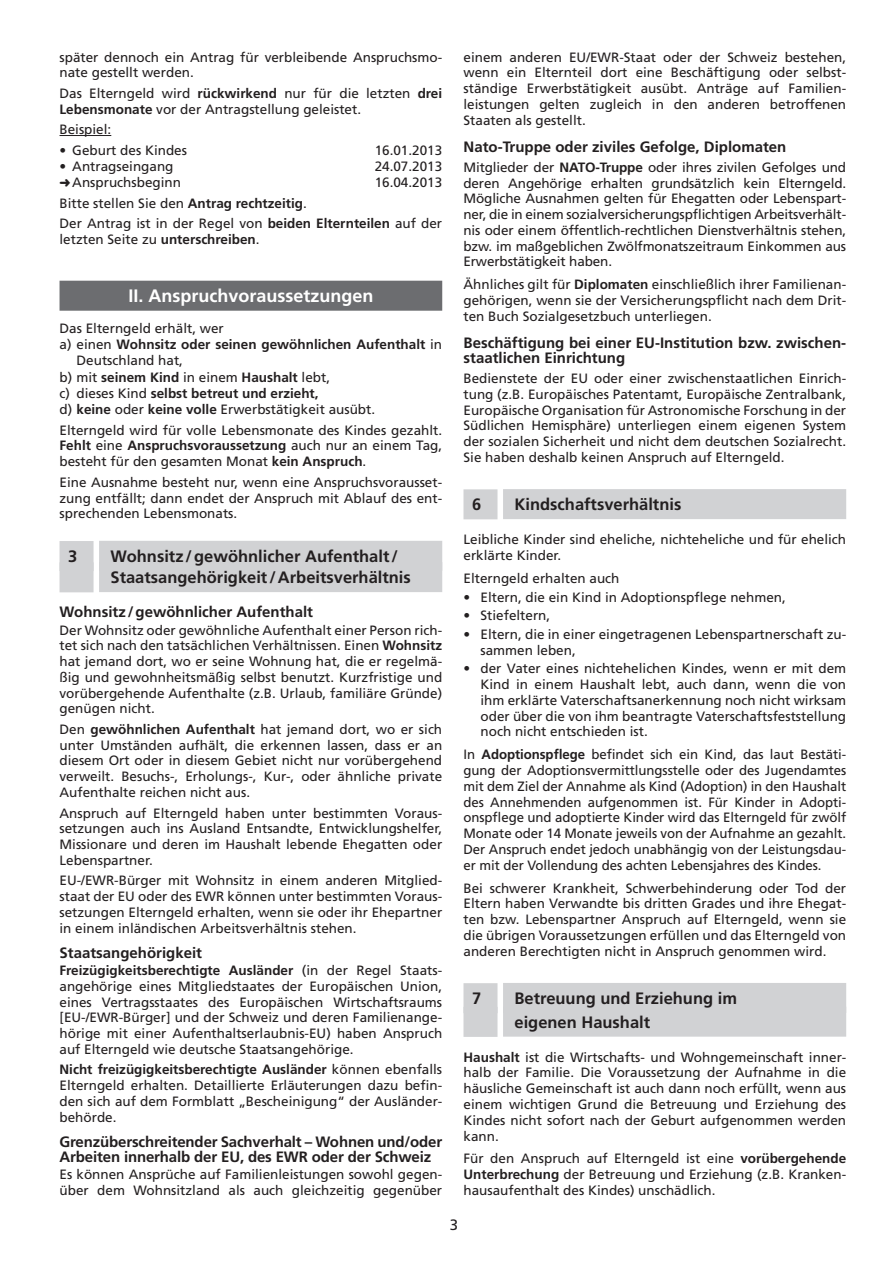
<style>
.page{position:relative;width:893px;height:1263px;background:#fff}
.page>*{position:absolute;margin:0;border:0;box-sizing:border-box;transform-origin:0 0}
.t1{font:700 18px "Frutiger";color:#fff}
.t2{font:700 16.5px/21.3px "Frutiger";color:#231f20}
.t3{font:700 15px/15px "Frutiger";color:#231f20}
.t4{font:15px "Frutiger";color:#231f20}
.t5{font:13.5px/15.8px "Frutiger";color:#231f20;text-align:justify}
.t6{font:700 13.5px "Frutiger";color:#231f20}
.s1{font-weight:700}
.s2{font-weight:400}
</style>
<div class="page">
<hr style="left:60px;top:135px;width:51px;height:1px;background:#231f20">
<div style="left:60px;top:281px;width:382px;height:30px;background:#6c6d70"></div>
<div style="left:99px;top:541px;width:343px;height:30px;background:#d1d2d4"></div>
<div style="left:60px;top:541px;width:34px;height:30px;background:#d1d2d4"></div>
<div style="left:99px;top:562px;width:343px;height:30px;background:#d1d2d4"></div>
<div style="left:60px;top:562px;width:34px;height:30px;background:#d1d2d4"></div>
<div style="left:503px;top:489px;width:343px;height:30px;background:#d1d2d4"></div>
<div style="left:463px;top:489px;width:34px;height:30px;background:#d1d2d4"></div>
<div style="left:503px;top:983px;width:343px;height:30px;background:#d1d2d4"></div>
<div style="left:463px;top:983px;width:34px;height:30px;background:#d1d2d4"></div>
<div style="left:503px;top:1007px;width:343px;height:30px;background:#d1d2d4"></div>
<div style="left:463px;top:1007px;width:34px;height:30px;background:#d1d2d4"></div>
<p class="t5" style="left:60px;top:50px;width:384px">später dennoch ein Antrag für verbleibende Anspruchsmo&shy;nate gestellt werden.</p>
<p class="t5" style="left:60px;top:86px;width:384px">Das Elterngeld wird <span class="s1">rückwirkend</span> nur für die letzten <span class="s1">drei<br>Lebensmonate</span> vor der Antragstellung geleistet.</p>
<p class="t5" style="left:60px;top:123px;width:53px">Beispiel:</p>
<p class="t5" style="left:60px;top:143px;width:129px">• Geburt des Kindes</p>
<p class="t5" style="left:375px;top:143px;width:69px">16.01.2013</p>
<p class="t5" style="left:60px;top:160px;width:116px">• Antragseingang</p>
<p class="t5" style="left:375px;top:160px;width:69px">24.07.2013</p>
<p class="t5" style="left:60px;top:176px;width:123px">➜ Anspruchsbeginn</p>
<p class="t5" style="left:375px;top:176px;width:69px">16.04.2013</p>
<p class="t5" style="left:60px;top:194px;width:384px;line-height:20.5px">Bitte stellen Sie den <span class="s1">Antrag rechtzeitig</span>.<br>Der Antrag ist in der Regel von <span class="s1">beiden Elternteilen</span> auf der</p>
<p class="t5" style="left:60px;top:233px;width:202px">letzten Seite zu <span class="s1">unterschreiben</span>.</p>
<h1 class="t1" style="left:128px;top:288px;width:246px">II. Anspruchvoraussetzungen</h1>
<p class="t5" style="left:60px;top:322px;width:166px">Das Elterngeld erhält, wer</p>
<p class="t6" style="left:60px;top:339px;width:384px"><span class="s2">a) einen</span> Wohnsitz oder seinen gewöhnlichen Aufenthalt <span class="s2">in</span></p>
<p class="t5" style="left:77px;top:354px;width:108px">Deutschland hat,</p>
<p class="t6" style="left:60px;top:371px;width:272px"><span class="s2">b) mit</span> seinem Kind <span class="s2">in einem</span> Haushalt <span class="s2">lebt,</span></p>
<p class="t6" style="left:60px;top:388px;width:261px"><span class="s2">c) dieses Kind</span> selbst betreut und erzieht,</p>
<p class="t5" style="left:60px;top:403px;width:317px">d) <span class="s1">keine</span> oder <span class="s1">keine volle</span> Erwerbstätigkeit ausübt.</p>
<p class="t5" style="left:60px;top:423px;width:384px">Elterngeld wird für volle Lebensmonate des Kindes gezahlt.<br><span class="s1">Fehlt</span> eine <span class="s1">Anspruchsvoraussetzung</span> auch nur an einem Tag, besteht für den gesamten Monat <span class="s1">kein Anspruch</span>.</p>
<p class="t5" style="left:60px;top:475px;width:384px">Eine Ausnahme besteht nur, wenn eine Anspruchsvorausset&shy;zung entfällt; dann endet der Anspruch mit Ablauf des ent&shy;sprechenden Lebensmonats.</p>
<p class="t2" style="left:68px;top:547px;width:11px">3</p>
<p class="t2" style="left:111px;top:547px;width:302px">Wohnsitz / gewöhnlicher Aufenthalt /<br>Staatsangehörigkeit / Arbeitsverhältnis</p>
<p class="t3" style="left:60px;top:605px;width:255px">Wohnsitz / gewöhnlicher Aufenthalt</p>
<p class="t5" style="left:60px;top:623px;width:384px">Der Wohnsitz oder gewöhnliche Aufenthalt einer Person rich&shy;tet sich nach den tatsächlichen Verhältnissen. Einen <span class="s1">Wohnsitz </span>hat jemand dort, wo er seine Wohnung hat, die er regelmä&shy;ßig und gewohnheitsmäßig selbst benutzt. Kurzfristige und vorübergehende Aufenthalte (z.B. Urlaub, familiäre Gründe) genügen nicht.</p>
<p class="t5" style="left:60px;top:722px;width:384px">Den <span class="s1">gewöhnlichen Aufenthalt</span> hat jemand dort, wo er sich unter Umständen aufhält, die erkennen lassen, dass er an diesem Ort oder in diesem Gebiet nicht nur vorübergehend verweilt. Besuchs-, Erholungs-, Kur-, oder ähnliche private Aufenthalte reichen nicht aus.</p>
<p class="t5" style="left:60px;top:806px;width:384px">Anspruch auf Elterngeld haben unter bestimmten Voraus&shy;setzungen auch ins Ausland Entsandte, Entwicklungshelfer, Missionare und deren im Haushalt lebende Ehegatten oder Lebenspartner.</p>
<p class="t5" style="left:60px;top:874px;width:384px">EU-/EWR-Bürger mit Wohnsitz in einem anderen Mitglied&shy;staat der EU oder des EWR können unter bestimmten Voraus&shy;setzungen Elterngeld erhalten, wenn sie oder ihr Ehepartner in einem inländischen Arbeitsverhältnis stehen.</p>
<p class="t3" style="left:60px;top:946px;width:144px">Staatsangehörigkeit</p>
<p class="t5" style="left:60px;top:963px;width:384px"><span class="s1">Freizügigkeitsberechtigte Ausländer</span> (in der Regel Staats&shy;angehörige eines Mitgliedstaates der Europäischen Union, eines Vertragsstaates des Europäischen Wirtschaftsraums [EU-/EWR-Bürger] und der Schweiz und deren Familienange&shy;hörige mit einer Aufenthaltserlaubnis-EU) haben Anspruch auf Elterngeld wie deutsche Staatsangehörige.</p>
<p class="t5" style="left:60px;top:1063px;width:384px"><span class="s1">Nicht freizügigkeitsberechtigte Ausländer</span> können eben falls Elterngeld erhalten. Detaillierte Erläuterungen dazu befin&shy;den sich auf dem Formblatt „Bescheinigung“ der Ausländer&shy;behörde.</p>
<p class="t3" style="left:60px;top:1135px;width:384px">Grenzüberschreitender Sachverhalt – Wohnen und/oder<br>Arbeiten innerhalb der EU, des EWR oder der Schweiz</p>
<p class="t5" style="left:60px;top:1168px;width:384px">Es können Ansprüche auf Familienleistungen sowohl gegen&shy;über dem Wohnsitzland als auch gleichzeitig gegenüber</p>
<p class="t5" style="left:463px;top:50px;width:384px">einem anderen EU/EWR-Staat oder der Schweiz bestehen, wenn ein Elternteil dort eine Beschäftigung oder selbst&shy;ständige Erwerbstätigkeit ausübt. Anträge auf Familien&shy;leistungen gelten zugleich in den anderen betroffenen Staaten als gestellt.</p>
<p class="t3" style="left:463px;top:140px;width:324px">Nato-Truppe oder ziviles Gefolge, Diplomaten</p>
<p class="t5" style="left:463px;top:160px;width:384px">Mitglieder der <span class="s1">NATO-Truppe</span> oder ihres zivilen Gefolges und deren Angehörige erhalten grundsätzlich kein Elterngeld.<br>Mögliche Ausnahmen gelten für Ehegatten oder Lebenspart&shy;ner, die in einem sozialversicherungspflichtigen Arbeitsverhält&shy;nis oder einem öffentlich-rechtlichen Dienstverhältnis stehen, bzw. im maßgeblichen Zwölfmonatszeitraum Einkommen aus Erwerbstätigkeit haben.</p>
<p class="t5" style="left:463px;top:278px;width:384px">Ähnliches gilt für <span class="s1">Diplomaten</span> einschließlich ihrer Familienan&shy;gehörigen, wenn sie der Versicherungspflicht nach dem Drit&shy;ten Buch Sozialgesetzbuch unterliegen.</p>
<p class="t3" style="left:463px;top:337px;width:384px">Beschäftigung bei einer EU-Institution bzw. zwischen&shy;staatlichen Einrichtung</p>
<p class="t5" style="left:463px;top:372px;width:384px">Bedienstete der EU oder einer zwischenstaatlichen Einrich&shy;tung (z.B. Europäisches Patentamt, Europäische Zentralbank, Europäische Organisation für Astronomische Forschung in der Südlichen Hemisphäre) unterliegen einem eigenen System der sozialen Sicherheit und nicht dem deutschen Sozialrecht.<br>Sie haben deshalb keinen Anspruch auf Elterngeld.</p>
<p class="t2" style="left:472px;top:495px;width:11px">6</p>
<p class="t2" style="left:514px;top:495px;width:168px">Kindschaftsverhältnis</p>
<p class="t5" style="left:463px;top:533px;width:384px">Leibliche Kinder sind eheliche, nichteheliche und für ehe lich erklärte Kinder.</p>
<p class="t5" style="left:463px;top:571px;width:158px">Elterngeld erhalten auch</p>
<p class="t5" style="left:463px;top:590px;width:324px">• Eltern, die ein Kind in Adoptionspflege nehmen,</p>
<p class="t5" style="left:463px;top:609px;width:88px">• Stiefeltern,</p>
<p class="t5" style="left:480px;top:627px;width:367px;text-indent:-17px">• Eltern, die in einer eingetragenen Lebenspartnerschaft zu&shy;sammen leben,</p>
<p class="t5" style="left:480px;top:662px;width:367px;text-indent:-17px">• der Vater eines nichtehelichen Kindes, wenn er mit dem Kind in einem Haushalt lebt, auch dann, wenn die von ihm erklärte Vaterschaftsanerkennung noch nicht wirksam oder über die von ihm beantragte Vaterschaftsfeststellung noch nicht entschieden ist.</p>
<p class="t5" style="left:463px;top:748px;width:384px">In <span class="s1">Adoptionspflege</span> befindet sich ein Kind, das laut Bestäti&shy;gung der Adoptionsvermittlungsstelle oder des Jugendamtes mit dem Ziel der Annahme als Kind (Adoption) in den Haushalt des Annehmenden aufgenommen ist. Für Kinder in Adopti&shy;onspflege und adoptierte Kinder wird das Elterngeld für zwölf Monate oder 14 Monate jeweils von der Aufnahme an gezahlt.<br>Der Anspruch endet jedoch unabhängig von der Leistungsdau&shy;er mit der Vollendung des achten Lebensjahres des Kindes.</p>
<p class="t5" style="left:463px;top:881px;width:384px">Bei schwerer Krankheit, Schwerbehinderung oder Tod der Eltern haben Verwandte bis dritten Grades und ihre Ehegat&shy;ten bzw. Lebenspartner Anspruch auf Elterngeld, wenn sie die übrigen Voraussetzungen erfüllen und das Elterngeld von anderen Berechtigten nicht in Anspruch genommen wird.</p>
<p class="t2" style="left:472px;top:989px;width:11px">7</p>
<p class="t2" style="left:514px;top:988px;width:224px;line-height:23.7px">Betreuung und Erziehung im eigenen Haushalt</p>
<p class="t5" style="left:463px;top:1050px;width:384px"><span class="s1">Haushalt</span> ist die Wirtschafts- und Wohngemeinschaft inner&shy;halb der Familie. Die Voraussetzung der Aufnahme in die häusliche Gemeinschaft ist auch dann noch erfüllt, wenn aus einem wichtigen Grund die Betreuung und Erziehung des Kindes nicht sofort nach der Geburt aufgenommen werden kann.</p>
<p class="t5" style="left:463px;top:1152px;width:384px">Für den Anspruch auf Elterngeld ist eine <span class="s1">vorübergehende Unterbrechung</span> der Betreuung und Erziehung (z.B. Kranken&shy;hausaufenthalt des Kindes) unschädlich.</p>
<p class="t4" style="left:450px;top:1219px;width:10px">3</p>
</div>
